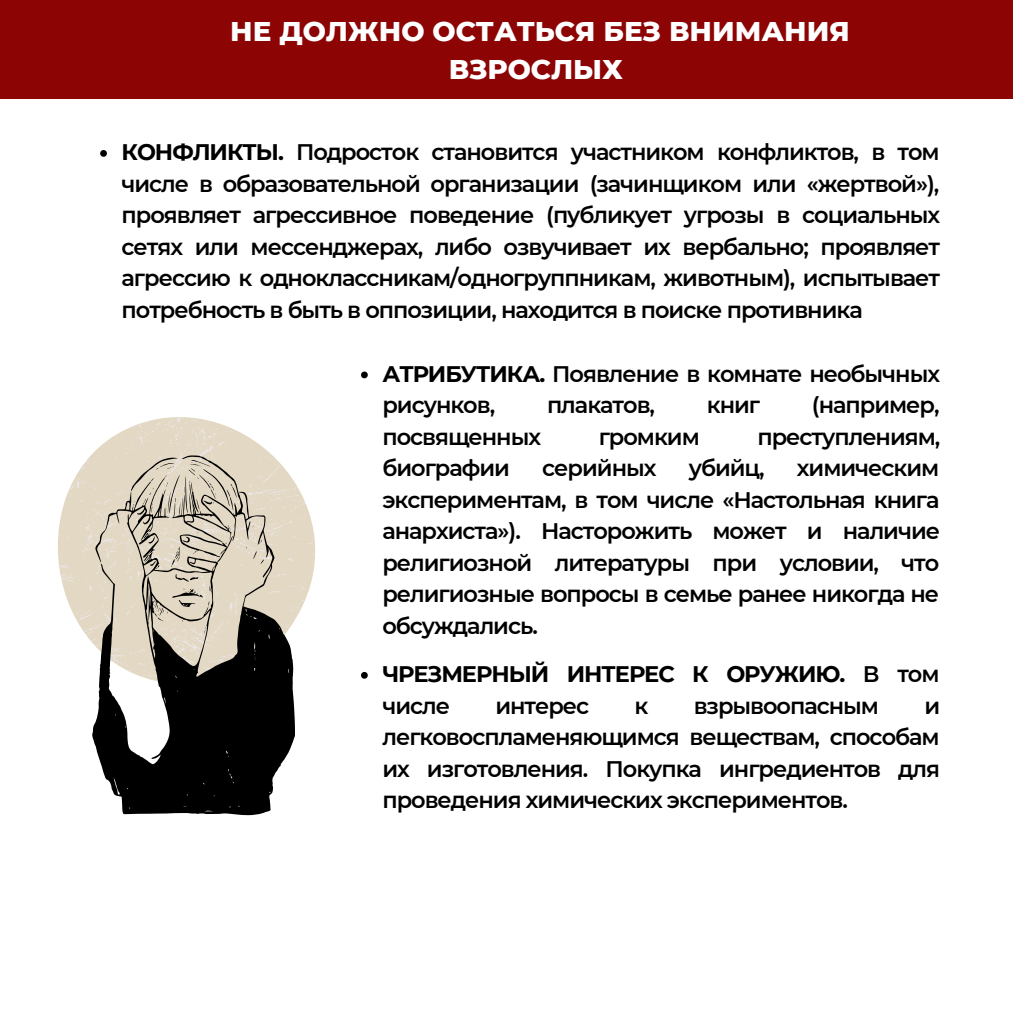
<style>
.page{position:relative;width:1013px;height:1013px;background:#fff}
.page>*{position:absolute;margin:0;border:0;box-sizing:border-box;transform-origin:0 0}
.t1{font:800 27.6px/38.2px "Montserrat";color:#fff;text-align:center}
.t2{font:600 22.5px/31.5px "Montserrat";letter-spacing:-.045em;color:#000;text-align:justify}
.t3{font:700 22.5px/31.5px "Montserrat";letter-spacing:-.045em;color:#000}
.s1{font-weight:700}
.s2{font-weight:600}
</style>
<div class="page">
<div style="left:0;top:0;width:1012px;height:99px;background:#8d0404"></div>
<svg style="left:58px;top:417px;width:257px;height:225px;fill:#e4dbcb"></svg>
<svg style="left:92px;top:455px;width:203px;height:360px;background:#89847b"></svg>
<svg style="left:361px;top:371px;width:7px;height:7px"></svg>
<svg style="left:100px;top:150px;width:7px;height:7px"></svg>
<svg style="left:361px;top:672px;width:7px;height:6px"></svg>
<p class="t1" style="left:230px;top:12px;width:621px">НЕ ДОЛЖНО ОСТАТЬСЯ БЕЗ ВНИМАНИЯ<br>ВЗРОСЛЫХ</p>
<p class="t2" style="left:121px;top:136px;width:820px"><span class="s1">КОНФЛИКТЫ.</span> Подросток становится участником конфликтов, в том числе в образовательной организации (зачинщиком или «жертвой»), проявляет агрессивное поведение (публикует угрозы в социальных сетях или мессенджерах, либо озвучивает их вербально; проявляет агрессию к одноклассникам/одногруппникам, животным), испытывает потребность в быть в оппозиции, находится в поиске противника</p>
<p class="t2" style="left:382px;top:358px;width:559px"><span class="s1">АТРИБУТИКА.</span> Появление в комнате необычных рисунков,</p>
<p class="t2" style="left:547px;top:389px;width:109px">плакатов,</p>
<p class="t2" style="left:707px;top:389px;width:55px">книг</p>
<p class="t2" style="left:812px;top:389px;width:129px">(например,</p>
<p class="t2" style="left:382px;top:421px;width:160px">посвященных</p>
<p class="t2" style="left:598px;top:421px;width:103px">громким</p>
<p class="t2" style="left:757px;top:421px;width:184px">преступлениям,</p>
<p class="t2" style="left:382px;top:452px;width:129px">биографии</p>
<p class="t2" style="left:542px;top:452px;width:116px">серийных</p>
<p class="t2" style="left:688px;top:452px;width:77px">убийц,</p>
<p class="t2" style="left:382px;top:452px;width:559px;text-indent:414px">химическим экспериментам, в том числе «Настольная книга анархиста»). Насторожить может и наличие религиозной литературы при условии, что религиозные вопросы в семье ранее никогда не обсуждались.</p>
<p class="t3" style="left:382px;top:658px;width:558px">ЧРЕЗМЕРНЫЙ ИНТЕРЕС К ОРУЖИЮ. <span class="s2">В том числе</span></p>
<p class="t2" style="left:495px;top:689px;width:95px">интерес</p>
<p class="t2" style="left:634px;top:689px;width:15px">к</p>
<p class="t2" style="left:693px;top:689px;width:187px">взрывоопасным</p>
<p class="t2" style="left:382px;top:689px;width:559px;text-indent:542px">и легковоспламеняющимся веществам, способам их изготовления. Покупка ингредиентов для проведения химических экспериментов.</p>
</div>
